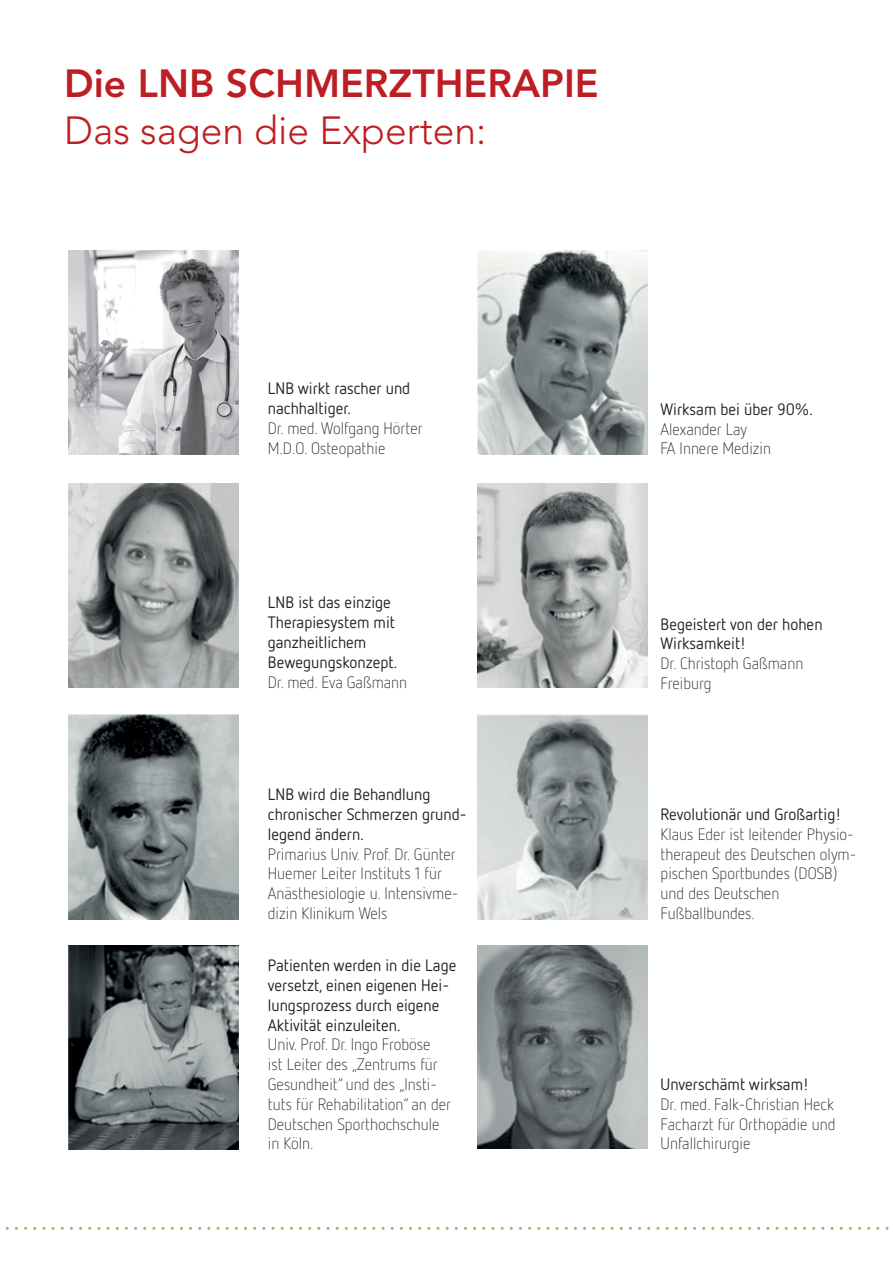
<style>
.page{position:relative;width:893px;height:1263px;background:#fff}
.page>*{position:absolute;margin:0;border:0;box-sizing:border-box;transform-origin:0 0}
.t1{font:800 39px "Avenir LT Std";color:#be1e23}
.t2{font:300 39px "Avenir LT Std";color:#be1e23}
.t3{font:300 16.5px/19.8px "Netto OT";color:#231f20}
.t4{font:16.5px/19.8px "Netto OT";color:#231f20}
</style>
<div class="page">
<svg style="left:5px;top:1227px;width:884px;height:3px"></svg>
<img style="left:68px;top:483px;width:170px;height:204px">
<img style="left:68px;top:250px;width:170px;height:204px">
<img style="left:68px;top:715px;width:170px;height:204px">
<img style="left:477px;top:250px;width:170px;height:204px">
<img style="left:477px;top:715px;width:170px;height:204px">
<img style="left:69px;top:945px;width:169px;height:204px">
<img style="left:477px;top:945px;width:170px;height:204px">
<img style="left:477px;top:483px;width:170px;height:204px">
<h1 class="t1" style="left:64px;top:61px;width:536px">Die LNB SCHMERZTHERAPIE</h1>
<h1 class="t2" style="left:64px;top:108px;width:423px">Das sagen die Experten:</h1>
<p class="t4" style="left:268px;top:378px;width:144px">LNB wirkt rascher und nachhaltiger.</p>
<p class="t3" style="left:268px;top:418px;width:156px">Dr. med. Wolfgang Hörter<br>M.D.O. Osteopathie</p>
<p class="t4" style="left:268px;top:592px;width:131px">LNB ist das einzige<br>Therapiesystem mit ganzheitlichem<br>Bewegungskonzept.</p>
<p class="t3" style="left:268px;top:672px;width:141px">Dr. med. Eva Gaßmann</p>
<p class="t4" style="left:268px;top:784px;width:200px">LNB wird die Behandlung chronischer Schmerzen grund&shy;legend ändern.</p>
<p class="t3" style="left:268px;top:844px;width:192px">Primarius Univ. Prof. Dr. Günter<br>Huemer Leiter Instituts 1 für<br>Anästhesiologie u. Intensivme&shy;dizin Klinikum Wels</p>
<p class="t4" style="left:268px;top:955px;width:190px">Patienten werden in die Lage versetzt, einen eigenen Hei&shy;lungsprozess durch eigene<br>Aktivität einzuleiten.</p>
<p class="t3" style="left:268px;top:1034px;width:185px">Univ. Prof. Dr. Ingo Froböse<br>ist Leiter des „Zentrums für<br>Gesundheit“ und des „Insti&shy;tuts für Rehabilitation“ an der<br>Deutschen Sporthochschule in Köln.</p>
<p class="t4" style="left:661px;top:399px;width:154px">Wirksam bei über 90%.</p>
<p class="t3" style="left:661px;top:419px;width:112px">Alexander Lay<br>FA Innere Medizin</p>
<p class="t4" style="left:661px;top:613px;width:163px">Begeistert von der hohen<br>Wirksamkeit!</p>
<p class="t3" style="left:661px;top:653px;width:144px">Dr. Christoph Gaßmann<br>Freiburg</p>
<p class="t4" style="left:661px;top:804px;width:182px">Revolutionär und Großartig!</p>
<p class="t3" style="left:661px;top:824px;width:197px">Klaus Eder ist leitender Physio&shy;therapeut des Deutschen olym&shy;pischen Sportbundes (DOSB) und des Deutschen<br>Fußballbundes.</p>
<p class="t4" style="left:661px;top:1074px;width:150px">Unverschämt wirksam!</p>
<p class="t3" style="left:661px;top:1094px;width:176px;text-align:justify">Dr. med. Falk-Christian Heck Facharzt für Orthopädie und Unfallchirurgie</p>
</div>
